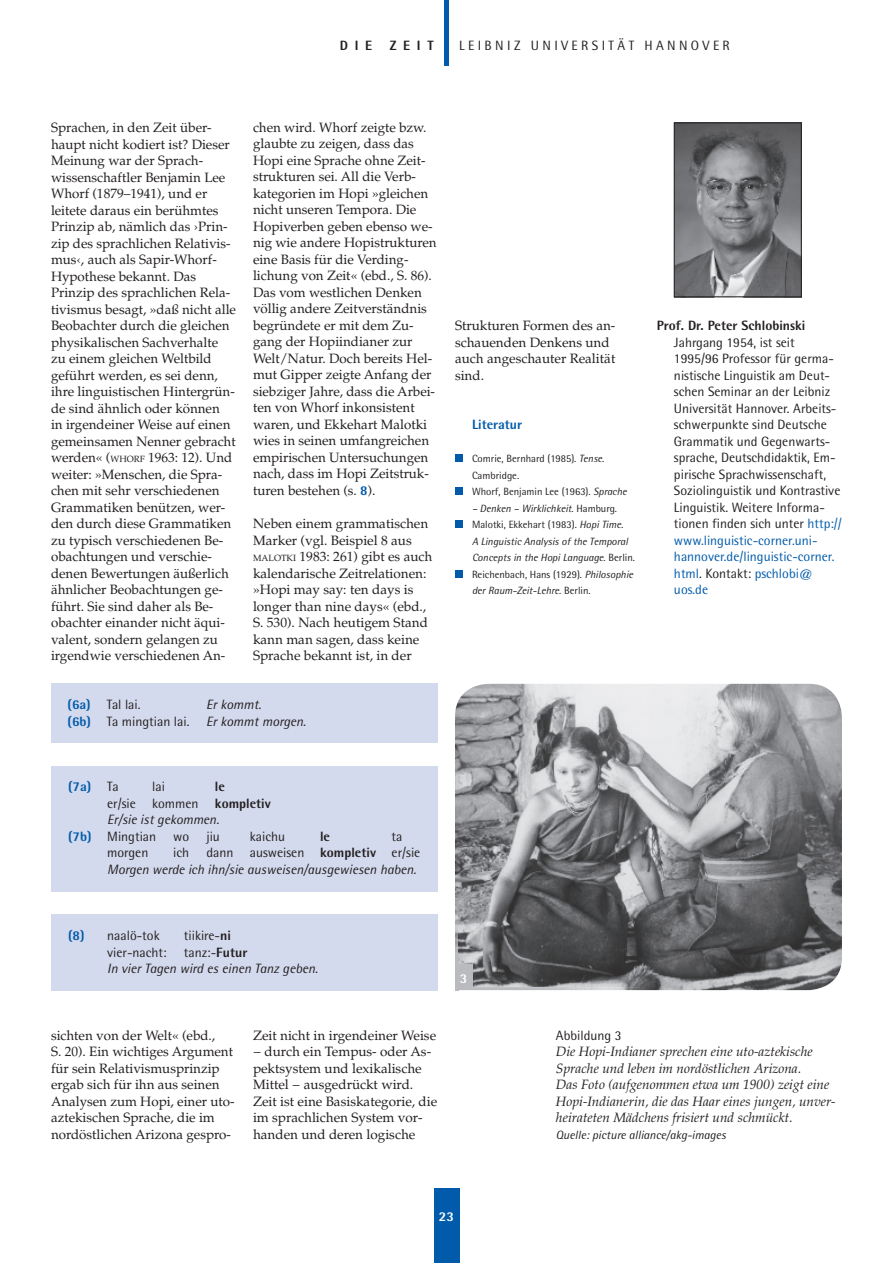
<style>
.page{position:relative;width:893px;height:1263px;background:#fff}
.page>*{position:absolute;margin:0;border:0;box-sizing:border-box;transform-origin:0 0}
.t1{font:13.5px/16.5px "Palatino";color:#231f20}
.t2{font:13.5px/16.5px "Rotis Semi Sans";color:#231f20}
.t3{font:italic 13.5px/16.5px "Palatino";color:#231f20}
.t4{font:italic 13.5px/16.5px "Rotis Semi Sans";color:#231f20}
.t5{font:800 13.5px "Rotis Semi Sans";color:#231f20}
.t6{font:13.5px "Rotis Semi Sans";letter-spacing:.25em;color:#231f20}
.t7{font:800 13.5px "Rotis Semi Sans";color:#015aaa}
.t8{font:800 13.5px "Rotis Semi Sans";color:#fff}
.t9{font:italic 12px "Rotis Semi Sans";color:#231f20}
.t10{font:italic 10.5px/16.5px "Rotis Semi Sans";color:#231f20}
.t11{font:10.5px/16.5px "Rotis Semi Sans";color:#231f20}
.s1{font-size:9px}
.s2{font-family:"Rotis Semi Sans";font-weight:800;color:#015aaa}
.s3{font-style:italic}
.s4{font-style:normal}
.s5{color:#015aaa}
.s6{font-weight:800;color:#015aaa}
.s7{font-weight:800;font-style:normal;color:#015aaa}
.s8{font-weight:400;color:#231f20}
.s9{font-weight:800}
.s10{font-weight:800;font-style:normal}
</style>
<div class="page">
<div style="left:444px;top:0;width:5px;height:66px;background:#015aaa"></div>
<div style="left:434px;top:1188px;width:25px;height:75px;background:#015aaa"></div>
<img style="left:676px;top:125px;width:123px;height:170px">
<div style="left:674px;top:123px;width:127px;height:174px;border:1px solid #231f20"></div>
<div style="left:455px;top:455px;width:7px;height:7px;background:#015aaa"></div>
<div style="left:455px;top:488px;width:7px;height:7px;background:#015aaa"></div>
<div style="left:455px;top:521px;width:7px;height:7px;background:#015aaa"></div>
<div style="left:455px;top:570px;width:7px;height:8px;background:#015aaa"></div>
<div style="left:51px;top:684px;width:387px;height:59px;background:#d4daed"></div>
<div style="left:51px;top:766px;width:387px;height:125px;background:#d4daed"></div>
<div style="left:51px;top:915px;width:387px;height:75px;background:#d4daed"></div>
<img style="left:455px;top:684px;width:387px;height:306px">
<img style="left:455px;top:898px;width:3px;height:66px">
<img style="left:472px;top:987px;width:168px;height:3px">
<div style="left:455px;top:964px;width:17px;height:26px;background:#babbbe"></div>
<p class="t5" style="left:340px;top:36px;width:34px">die</p>
<p class="t5" style="left:390px;top:36px;width:46px">Zeit</p>
<p class="t6" style="left:459px;top:37px;width:272px">leibniz universität hannover</p>
<p class="t1" style="left:51px;top:119px;width:186px">Sprachen, in den Zeit über&shy;haupt nicht kodiert ist? Dieser<br>Meinung war der Sprach&shy;wissenschaftler Benjamin Lee<br>Whorf (1879–1941), und er<br>l eitete daraus ein berühmtes<br>Prinzip ab, nämlich das ›Prin&shy;zip des sprachlichen Relativis&shy;mus‹, auch als Sapir-Whorf-<br>Hypothese bekannt. Das<br>Prinzip des sprachlichen Rela&shy;tivismus besagt, »daß nicht alle<br>Beobachter durch die gleichen physikalischen Sachverhalte zu einem gleichen Weltbild geführt werden, es sei denn, ihre linguistischen Hintergrün&shy;de sind ähnlich oder können<br>in irgendeiner Weise auf einen gemeinsamen Nenner gebracht werden« (<span class="s1">WHORF</span> 1963: 12). Und weiter: »Menschen, die Spra&shy;chen mit sehr verschiedenen<br>Grammatiken benützen, wer&shy;den durch diese Grammatiken zu typisch verschiedenen Be&shy;ob achtungen und verschie&shy;denen Bewertungen äußerlich ähnlicher Beobachtungen ge&shy;führt. Sie sind daher als Be&shy;obachter einander nicht äqui&shy;valent, sondern gelangen zu irgendwie ver schiedenen An-</p>
<p class="t1" style="left:253px;top:119px;width:185px">chen wird. Whorf zeigte bzw. glaubte zu zeigen, dass das<br>Hopi eine Sprache ohne Zeit&shy;strukturen sei. All die Verb&shy;kategorien im Hopi »gleichen nicht unseren Tempora. Die<br>Hopiverben geben ebenso we&shy;nig wie andere Hopistrukturen eine Basis für die Verding&shy;lichung von Zeit« (ebd., S. 86).<br>Das vom westlichen Denken völlig andere Zeitverständnis begründete er mit dem Zu&shy;gang der Hopiindianer zur<br>Welt/Natur. Doch bereits Hel&shy;mut Gipper zeigte Anfang der siebziger Jahre, dass die Arbei&shy;ten von Whorf inkonsistent waren, und Ekkehart Malotki wies in seinen umfangreichen empirischen Untersuchungen nach, dass im Hopi Zeitstruk&shy;turen bestehen (s. <span class="s2">8</span>).</p>
<p class="t1" style="left:253px;top:515px;width:181px">Neben einem grammatischen<br>Marker (vgl. Beispiel 8 aus<br><span class="s1">MALOTKI</span> 1983: 261) gibt es auch kalendarische Zeit relationen: »Hopi may say: ten days is longer than nine days« (ebd.,<br>S. 530). Nach heutigem Stand kann man sagen, dass keine<br>Sprache bekannt ist, in der</p>
<p class="t1" style="left:455px;top:317px;width:162px">Strukturen Formen des an&shy;schauenden Denkens und auch angeschauter Realität sind.</p>
<p class="t7" style="left:472px;top:416px;width:52px">Literatur</p>
<p class="t11" style="left:472px;top:450px;width:156px">Comrie, bernhard (1985). <span class="s3">Tense</span>.<br>Cambridge.<br>Whorf, benjamin lee (1963). <span class="s3">Sprache</span></p>
<p class="t10" style="left:472px;top:500px;width:165px">– Denken – Wirklichkeit<span class="s4">. hamburg.<br>Malotki, ekkehart (1983).</span> Hopi Time.<br>A Linguistic Analysis of the Temporal Concepts in the Hopi Language<span class="s4">. berlin. reichenbach, hans (1929).</span> Philosophie der Raum-Zeit-Lehre<span class="s4">. berlin.</span></p>
<p class="t5" style="left:657px;top:317px;width:150px">Prof. dr. Peter Schlobinski</p>
<p class="t2" style="left:674px;top:334px;width:169px">Jahrgang 1954, ist seit<br>1995/96 Professor für germa&shy;nistische linguistik am Deut&shy;schen seminar an der leibniz universität hannover. arbeits&shy;schwerpunkte sind Deutsche<br>Grammatik und Gegenwarts&shy;sprache, Deutschdidaktik, em&shy;pirische sprachwissenschaft, soziolinguistik und Kontrastive linguistik. Weitere informa&shy;tionen finden sich unter <span class="s5">http:// www.linguistic-corner.uni&shy;hannover.de/linguistic-corner. html</span>. Kontakt: <span class="s5">pschlobi@ uos.de</span></p>
<p class="t2" style="left:67px;top:696px;width:75px"><span class="s6">(6a)</span> Tal lai.</p>
<p class="t4" style="left:67px;top:696px;width:240px;text-indent:139px">Er kommt.<br><span class="s7">(6b)</span> <span class="s4">Ta mingtian lai.</span> Er kommt morgen.</p>
<p class="t7" style="left:68px;top:778px;width:52px">(7a) <span class="s8">Ta</span></p>
<p class="t2" style="left:152px;top:778px;width:14px">lai</p>
<p class="t5" style="left:215px;top:778px;width:12px">le</p>
<p class="t2" style="left:107px;top:795px;width:165px">er/sie kommen <span class="s9">kompletiv</span></p>
<p class="t4" style="left:107px;top:811px;width:113px">Er/sie ist gekommen.</p>
<p class="t2" style="left:68px;top:828px;width:90px"><span class="s6">(7b)</span> Mingtian</p>
<p class="t2" style="left:173px;top:828px;width:18px">wo</p>
<p class="t2" style="left:206px;top:828px;width:15px">jiu</p>
<p class="t2" style="left:250px;top:828px;width:37px">kaichu</p>
<p class="t5" style="left:320px;top:828px;width:12px">le</p>
<p class="t2" style="left:392px;top:828px;width:12px">ta</p>
<p class="t2" style="left:107px;top:844px;width:43px">morgen</p>
<p class="t2" style="left:173px;top:844px;width:18px">ich</p>
<p class="t4" style="left:107px;top:844px;width:315px;text-align:right"><span class="s4">dann ausweisen</span> <span class="s10">kompletiv</span> <span class="s4">er/sie<br></span>Morgen werde ich ihn/sie ausweisen/ausgewiesen haben.</p>
<p class="t2" style="left:68px;top:927px;width:93px"><span class="s6">(8)</span> naalö-tok</p>
<p class="t2" style="left:184px;top:927px;width:49px">tiikire-<span class="s9">ni</span></p>
<p class="t2" style="left:107px;top:944px;width:61px">vier-nacht:</p>
<p class="t4" style="left:107px;top:943px;width:212px;text-align:center"><span class="s4">tanz:-</span><span class="s10">Futur<br></span>In vier Tagen wird es einen Tanz geben.</p>
<p class="t1" style="left:51px;top:1027px;width:185px">sichten von der Welt« (ebd.,<br>S. 20). Ein wichtiges Argument für sein Relativismusprinzip ergab sich für ihn aus seinen<br>Analysen zum Hopi, einer uto&shy;aztekischen Sprache, die im nordöstlichen Arizona gespro-</p>
<p class="t1" style="left:253px;top:1027px;width:186px">Zeit nicht in irgendeiner Weise − durch ein Tempus- oder As&shy;pektsystem und lexikalische<br>Mittel − ausgedrückt wird.<br>Zeit ist eine Basiskategorie, die im sprachlichen System vor&shy;handen und deren logische</p>
<p class="t8" style="left:460px;top:969px;width:9px">3</p>
<p class="t8" style="left:439px;top:1208px;width:17px">23</p>
<p class="t2" style="left:556px;top:1027px;width:67px">abbildung 3</p>
<p class="t3" style="left:556px;top:1043px;width:281px">Die Hopi-Indianer sprechen eine uto-aztekische Sprache und leben im nordöstlichen Arizona.<br>Das Foto (aufgenommen etwa um 1900) zeigt eine Hopi-Indianerin, die das Haar eines jungen, unver&shy;heirateten Mädchens frisiert und schmückt.</p>
<p class="t9" style="left:556px;top:1127px;width:172px">Quelle: picture alliance/akg-images</p>
</div>
